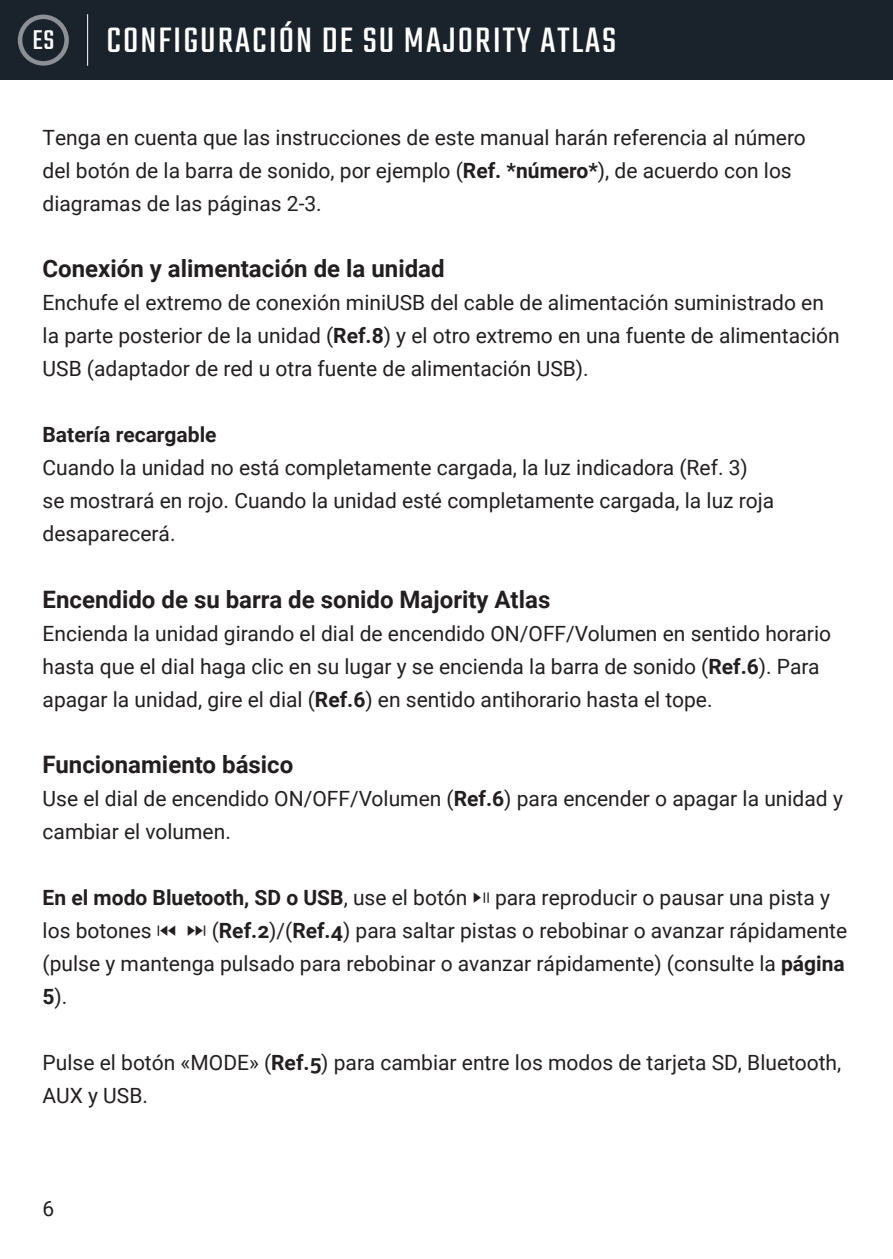
<style>
.page{position:relative;width:893px;height:1259px;background:#fff}
.page>*{position:absolute;margin:0;border:0;box-sizing:border-box;transform-origin:0 0}
.Page_Heading{font:39px "Teko";letter-spacing:.05em;color:#fff}
.t1{font:30px "Teko";color:#fff}
.Paragraph_Body{font:700 24px "Roboto";color:#231f20}
.Paragraph_Body-2{font:21px/33px "Roboto";color:#231f20}
.Paragraph_Body-3{font:700 21px "Roboto";color:#231f20}
.s1{font-weight:700}
.s2{font-family:"Comial Unicode"}
</style>
<div class="page">
<div style="left:0;top:0;width:892px;height:80px;background:#1a232c"></div>
<hr style="left:87px;top:14px;width:1px;height:52px;background:#fff">
<div style="left:18px;top:15px;width:51px;height:51px;border:4px solid #fff;border-radius:50%"></div>
<h2 class="t1" style="left:32px;top:23px;width:23px">ES</h2>
<p class="Page_Heading" style="left:106px;top:18px;width:511px">CONFIGURACIÓN DE SU MAJORITY ATLAS</p>
<p class="Paragraph_Body-2" style="left:43px;top:121px;width:764px">Tenga en cuenta que las instrucciones de este manual harán referencia al número del botón de la barra de sonido, por ejemplo (<span class="s1">Ref. *número*</span>), de acuerdo con los diagramas de las páginas 2-3.</p>
<p class="Paragraph_Body" style="left:43px;top:252px;width:403px">Conexión y alimentación de la unidad</p>
<p class="Paragraph_Body-2" style="left:43px;top:286px;width:798px">Enchufe el extremo de conexión miniUSB del cable de alimentación suministrado en la parte posterior de la unidad (<span class="s1">Ref.8</span>) y el otro extremo en una fuente de alimentación<br>USB (adaptador de red u otra fuente de alimentación USB).</p>
<p class="Paragraph_Body-3" style="left:43px;top:420px;width:175px">Batería recargable</p>
<p class="Paragraph_Body-2" style="left:43px;top:451px;width:732px">Cuando la unidad no está completamente cargada, la luz indicadora (Ref. 3) se mostrará en rojo. Cuando la unidad esté completamente cargada, la luz roja desaparecerá.</p>
<p class="Paragraph_Body" style="left:43px;top:582px;width:509px">Encendido de su barra de sonido Majority Atlas</p>
<p class="Paragraph_Body-2" style="left:43px;top:616px;width:789px">Encienda la unidad girando el dial de encendido ON/OFF/Volumen en sentido horario hasta que el dial haga clic en su lugar y se encienda la barra de sonido (<span class="s1">Ref.6</span>). Para apagar la unidad, gire el dial (<span class="s1">Ref.6</span>) en sentido antihorario hasta el tope.</p>
<p class="Paragraph_Body" style="left:43px;top:747px;width:252px">Funcionamiento básico</p>
<p class="Paragraph_Body-2" style="left:43px;top:781px;width:801px">Use el dial de encendido ON/OFF/Volumen (<span class="s1">Ref.6</span>) para encender o apagar la unidad y cambiar el volumen.</p>
<p class="Paragraph_Body-2" style="left:43px;top:880px;width:805px"><span class="s1">En el modo Bluetooth, SD o USB</span>, use el botón <span class="s2">⏯</span> para reproducir o pausar una pista y los botones <span class="s2">⏮ ⏭</span> (<span class="s1">Ref.2</span>)/(<span class="s1">Ref.4</span>) para saltar pistas o rebobinar o avanzar rápidamente (pulse y mantenga pulsado para rebobinar o avanzar rápidamente) (consulte la <span class="s1">página 5</span>).</p>
<p class="Paragraph_Body-2" style="left:43px;top:1045px;width:799px">Pulse el botón «MODE» (<span class="s1">Ref.5</span>) para cambiar entre los modos de tarjeta SD, Bluetooth,<br>AUX y USB.</p>
<p class="Paragraph_Body-2" style="left:43px;top:1191px;width:13px">6</p>
</div>
